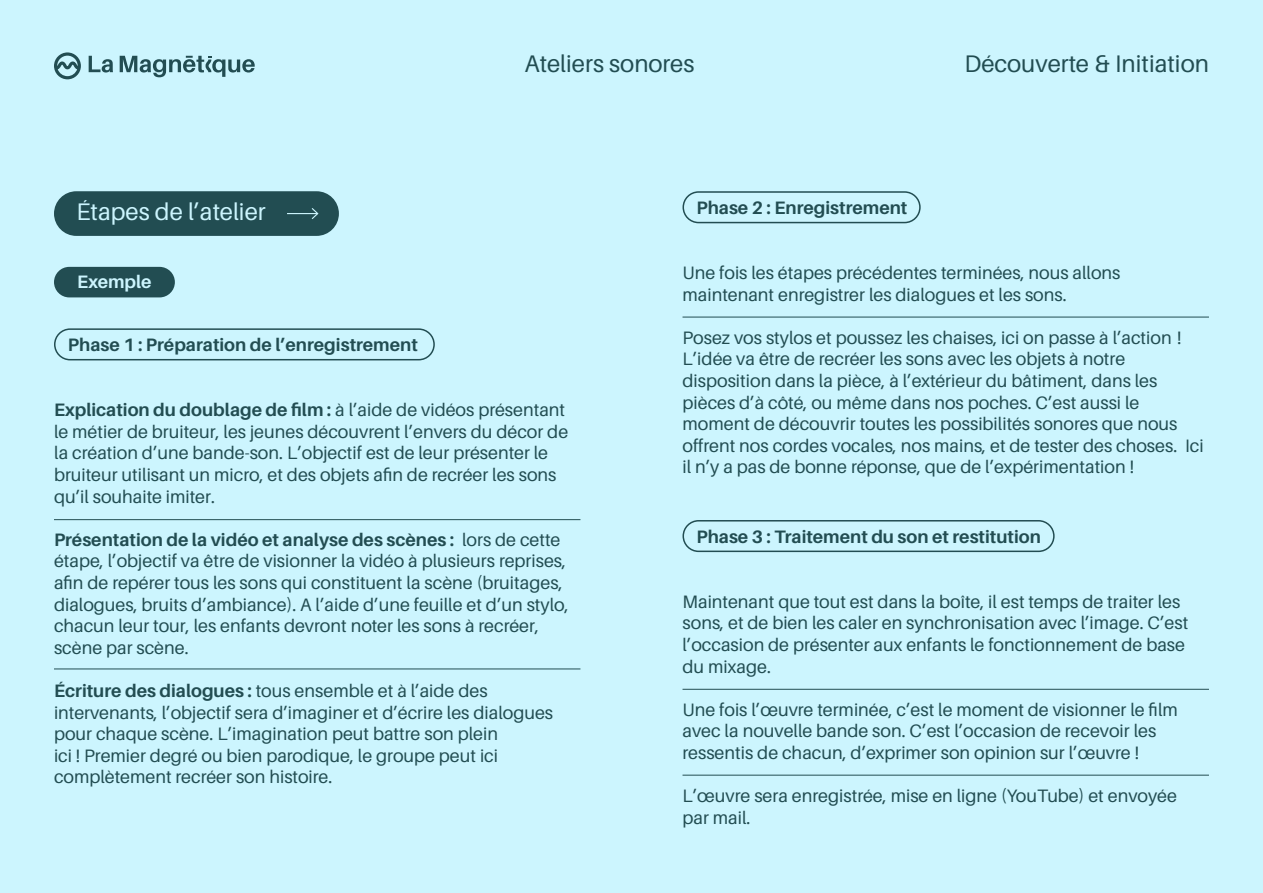
<style>
.page{position:relative;width:1263px;height:893px;background:#ccf5fe}
.page>*{position:absolute;margin:0;border:0;box-sizing:border-box;transform-origin:0 0}
.t1{font:24px "Aileron";color:#224d52}
.t2{font:24px "Aileron";color:#ccf5fe}
.t3{font:18px/21.6px "Aileron";color:#224d52}
.t4{font:700 18px "Aileron";color:#224d52}
.t5{font:700 18px "Aileron";color:#ccf5fe}
.s1{font-weight:700}
</style>
<div class="page">
<div style="left:54px;top:191px;width:285px;height:45px;background:#224d52;border-radius:22px"></div>
<div style="left:54px;top:328px;width:381px;height:32px;border:2px solid #224d52;border-radius:15px"></div>
<div style="left:682px;top:191px;width:239px;height:32px;border:2px solid #224d52;border-radius:15px"></div>
<div style="left:682px;top:520px;width:372px;height:32px;border:2px solid #224d52;border-radius:15px"></div>
<hr style="left:287px;top:213px;width:31px;height:1px;background:#ccf5fe">
<svg style="left:310px;top:208px;width:9px;height:11px"></svg>
<hr style="left:54px;top:519px;width:526px;height:1px;background:#224d52">
<hr style="left:54px;top:669px;width:526px;height:1px;background:#224d52">
<hr style="left:682px;top:317px;width:527px;height:1px;background:#224d52">
<hr style="left:682px;top:689px;width:527px;height:1px;background:#224d52">
<hr style="left:682px;top:775px;width:527px;height:1px;background:#224d52">
<svg style="left:89px;top:56px;width:24px;height:17px"></svg>
<svg style="left:120px;top:56px;width:135px;height:21px"></svg>
<svg style="left:54px;top:52px;width:27px;height:27px"></svg>
<div style="left:54px;top:267px;width:121px;height:30px;background:#224d52;border-radius:15px"></div>
<h1 class="t2" style="left:77px;top:199px;width:191px">Étapes de l’atelier</h1>
<h1 class="t1" style="left:525px;top:51px;width:171px">Ateliers sonores</h1>
<h1 class="t1" style="left:964px;top:51px;width:246px">Découverte &amp; Initiation</h1>
<p class="t4" style="left:696px;top:198px;width:212px">Phase 2 : Enregistrement</p>
<p class="t5" style="left:77px;top:272px;width:76px">Exemple</p>
<p class="t4" style="left:68px;top:335px;width:351px">Phase 1 : Préparation de l’enregistrement</p>
<p class="t3" style="left:54px;top:399px;width:516px"><span class="s1">Explication du doublage de film :</span> à l’aide de vidéos présentant le métier de bruiteur, les jeunes découvrent l’envers du décor de la création d’une bande-son. L’objectif est de leur présenter le bruiteur utilisant un micro, et des objets afin de recréer les sons qu’il souhaite imiter.</p>
<p class="t3" style="left:54px;top:529px;width:516px"><span class="s1">Présentation de la vidéo et analyse des scènes :</span> lors de cette étape, l’objectif va être de visionner la vidéo à plusieurs reprises, afin de repérer tous les sons qui constituent la scène (bruitages, dialogues, bruits d’ambiance). A l’aide d’une feuille et d’un stylo, chacun leur tour, les enfants devront noter les sons à recréer, scène par scène.</p>
<p class="t3" style="left:54px;top:680px;width:501px"><span class="s1">Écriture des dialogues :</span> tous ensemble et à l’aide des intervenants, l’objectif sera d’imaginer et d’écrire les dialogues pour chaque scène. L’imagination peut battre son plein<br>ici ! Premier degré ou bien parodique, le groupe peut ici complètement recréer son histoire.</p>
<p class="t3" style="left:682px;top:262px;width:439px">Une fois les étapes précédentes terminées, nous allons maintenant enregistrer les dialogues et les sons.</p>
<p class="t3" style="left:682px;top:327px;width:523px">Posez vos stylos et poussez les chaises, ici on passe à l’action !<br>L’idée va être de recréer les sons avec les objets à notre disposition dans la pièce, à l’extérieur du bâtiment, dans les pièces d’à côté, ou même dans nos poches. C’est aussi le moment de découvrir toutes les possibilités sonores que nous offrent nos cordes vocales, nos mains, et de tester des choses. Ici il n’y a pas de bonne réponse, que de l’expérimentation !</p>
<p class="t4" style="left:696px;top:527px;width:346px">Phase 3 : Traitement du son et restitution</p>
<p class="t3" style="left:682px;top:591px;width:507px">Maintenant que tout est dans la boîte, il est temps de traiter les sons, et de bien les caler en synchronisation avec l’image. C’est l’occasion de présenter aux enfants le fonctionnement de base du mixage.</p>
<p class="t3" style="left:682px;top:699px;width:497px">Une fois l’œuvre terminée, c’est le moment de visionner le film avec la nouvelle bande son. C’est l’occasion de recevoir les ressentis de chacun, d’exprimer son opinion sur l’œuvre !</p>
<p class="t3" style="left:682px;top:785px;width:496px">L’œuvre sera enregistrée, mise en ligne (YouTube) et envoyée par mail.</p>
</div>
